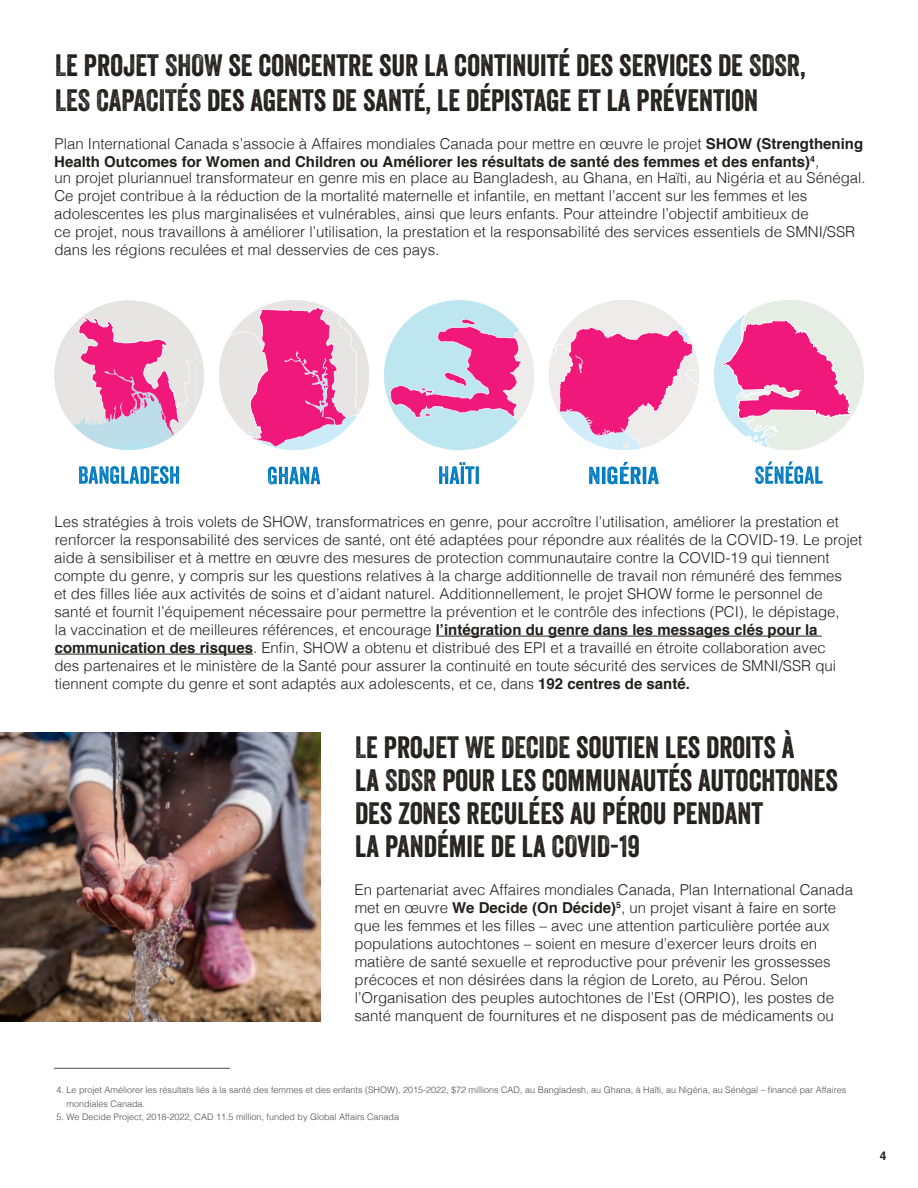
<style>
.page{position:relative;width:918px;height:1188px;background:#fff}
.page>*{position:absolute;margin:0;border:0;box-sizing:border-box;transform-origin:0 0}
.t1{font:30px/33px "Veneer";color:#241f1f}
.t2{font:300 15px/18px "Helvetica";color:#241f1f}
.t3{font:700 15px/18px "Helvetica";color:#241f1f}
.t4{font:700 12px "Helvetica";color:#241f1f}
.t5{font:300 9px/13.5px "Helvetica";color:#4e4b4c}
.s1{font-weight:300}
.s2{font-style:inherit}
.s3{font-weight:700}
</style>
<div class="page">
<hr style="left:436px;top:636px;width:386px;height:1px;background:#241f1f">
<hr style="left:55px;top:654px;width:198px;height:1px;background:#241f1f">
<svg style="left:79px;top:466px;width:100px;height:18px"></svg>
<svg style="left:268px;top:467px;width:52px;height:17px"></svg>
<img style="left:0;top:732px;width:320px;height:290px">
<svg style="left:755px;top:461px;width:68px;height:23px"></svg>
<svg style="left:589px;top:462px;width:70px;height:22px"></svg>
<svg style="left:439px;top:462px;width:40px;height:22px"></svg>
<hr style="left:54px;top:1068px;width:176px;height:1px;background:#4e4b4c">
<div style="left:54px;top:300px;width:150px;height:150px;background:#e7e5e3;border-radius:50%"></div>
<svg style="left:63px;top:314px;width:130px;height:136px"></svg>
<svg style="left:219px;top:300px;width:150px;height:150px"></svg>
<svg style="left:384px;top:300px;width:150px;height:143px"></svg>
<svg style="left:549px;top:300px;width:150px;height:150px"></svg>
<svg style="left:714px;top:344px;width:7px;height:63px"></svg>
<svg style="left:721px;top:300px;width:143px;height:150px"></svg>
<h1 class="t1" style="left:55px;top:48px;width:752px;line-height:34.5px">LE PROJET SHOW SE CONCENTRE SUR LA CONTINUITÉ DES SERVICES DE SDSR,<br>LES CAPACITÉS DES AGENTS DE SANTÉ, LE DÉPISTAGE ET LA PRÉVENTION</h1>
<p class="t3" style="left:54px;top:135px;width:810px"><span class="s1">Plan International Canada s’associe à Affaires mondiales Canada pour mettre en œuvre le projet</span> <span class="s2">SHOW</span> (Strengthening<br>Health Outcomes for Women and Children ou Améliorer les résultats de santé des femmes et des enfants)<sup>4</sup><span class="s1">,</span></p>
<p class="t2" style="left:54px;top:168px;width:813px">un projet pluriannuel transformateur en genre mis en place au Bangladesh, au Ghana, en Haïti, au Nigéria et au Sénégal.<br>Ce projet contribue à la réduction de la mortalité maternelle et infantile, en mettant l’accent sur les femmes et les adolescentes les plus marginalisées et vulnérables, ainsi que leurs enfants. Pour atteindre l’objectif ambitieux de<br>ce projet, nous travaillons à améliorer l’utilisation, la prestation et la responsabilité des services essentiels de SMNI/SSR dans les régions reculées et mal desservies de ces pays.</p>
<p class="t2" style="left:54px;top:512px;width:810px">Les stratégies à trois volets de SHOW, transformatrices en genre, pour accroître l’utilisation, améliorer la prestation et renforcer la responsabilité des services de santé, ont été adaptées pour répondre aux réalités de la COVID-19. Le projet aide à sensibiliser et à mettre en œuvre des mesures de protection communautaire contre la COVID-19 qui tiennent compte du genre, y compris sur les questions relatives à la charge additionnelle de travail non rémunéré des femmes<br>et des filles liée aux activités de soins et d’aidant naturel. Additionnellement, le projet SHOW forme le personnel de santé et fournit l’équipement nécessaire pour permettre la prévention et le contrôle des infections (PCI), le dépistage,<br>la vaccination et de meilleures références, et encourage <span class="s3">l’intégration du genre dans les messages clés pour la communication des risques</span>. Enfin, SHOW a obtenu et distribué des EPI et a travaillé en étroite collaboration avec<br>des partenaires et le ministère de la Santé pour assurer la continuité en toute sécurité des services de SMNI/SSR qui tiennent compte du genre et sont adaptés aux adolescents, et ce, dans <span class="s3">192 centres de santé.</span></p>
<h1 class="t1" style="left:355px;top:730px;width:484px">LE PROJET WE DECIDE SOUTIEN LES DROITS À<br>LA SDSR POUR LES COMMUNAUTÉS AUTOCHTONES DES ZONES RECULÉES AU PÉROU PENDANT<br>LA PANDÉMIE DE LA COVID-19</h1>
<p class="t2" style="left:354px;top:880px;width:500px">En partenariat avec Affaires mondiales Canada, Plan International Canada met en œuvre <span class="s3">We Decide (On Décide)</span><sup>5</sup>, un projet visant à faire en sorte que les femmes et les filles – avec une attention particulière portée aux populations autochtones – soient en mesure d’exercer leurs droits en matière de santé sexuelle et reproductive pour prévenir les grossesses précoces et non désirées dans la région de Loreto, au Pérou. Selon l’Organisation des peuples autochtones de l’Est (ORPIO), les postes de santé manquent de fournitures et ne disposent pas de médicaments ou</p>
<p class="t5" style="left:67px;top:1082px;width:781px;text-indent:-10px">4. Le projet Améliorer les résultats liés à la santé des femmes et des enfants (SHOW), 2015-2022, $72 millions CAD, au Bangladesh, au Ghana, à Haïti, au Nigéria, au Sénégal – financé par Affaires mondiales Canada.</p>
<p class="t5" style="left:57px;top:1109px;width:344px">5. We Decide Project, 2018-2022, CAD 11.5 million, funded by Global Affairs Canada</p>
<p class="t4" style="left:880px;top:1146px;width:8px">4</p>
</div>
